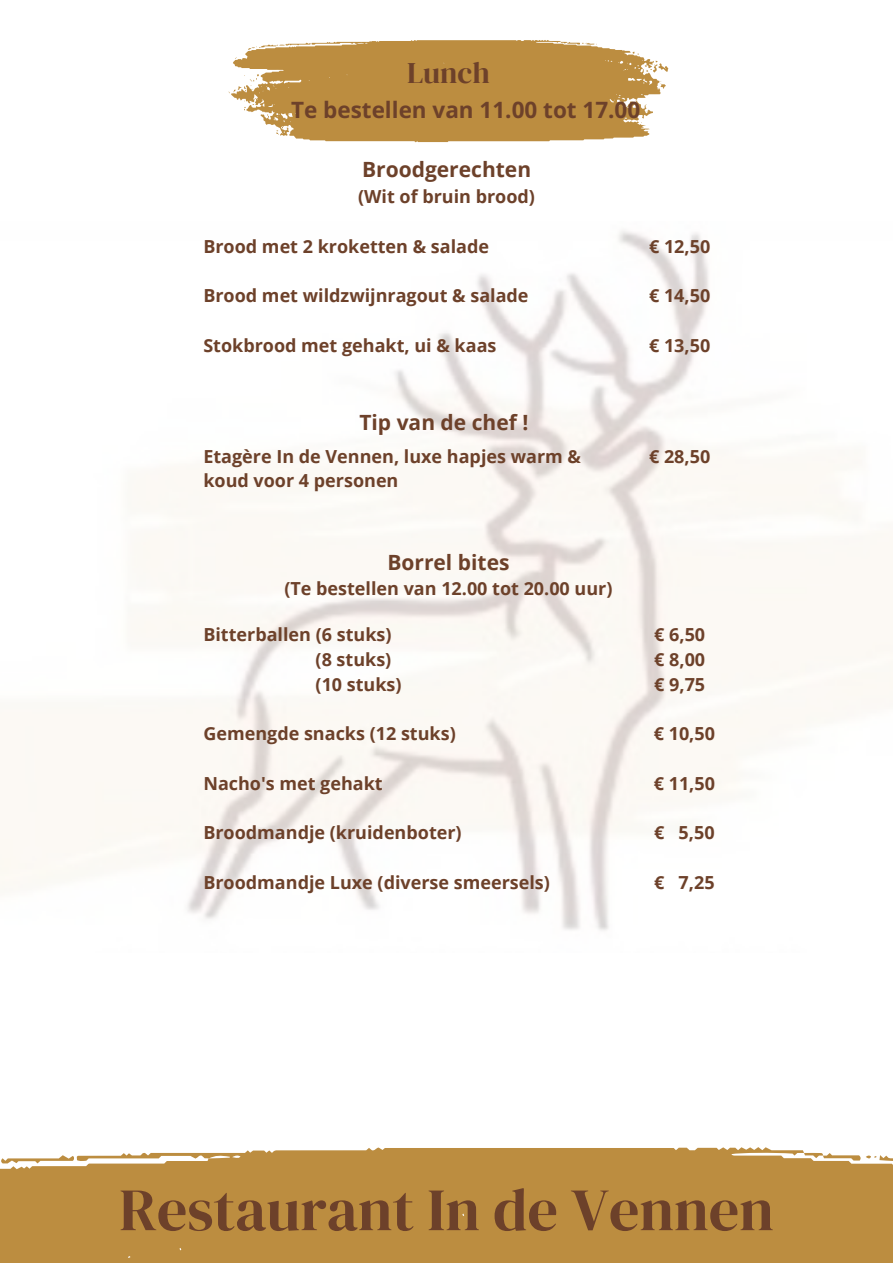
<style>
.page{position:relative;width:893px;height:1263px;background:#fff}
.page>*{position:absolute;margin:0;border:0;box-sizing:border-box;transform-origin:0 0}
.t1{font:60px "DM Serif Display";color:#6d412a}
.t2{font:30px "DM Serif Display";color:#6d412a}
.t3{font:700 22.5px "Open Sans";color:#6d412a}
.t4{font:700 21px "Open Sans";color:#6d412a}
.t5{font:700 18px/24.8px "Open Sans";color:#6d412a}
</style>
<div class="page">
<svg style="left:228px;top:40px;width:440px;height:102px;background:#c7a05f"></svg>
<div style="left:0;top:1147px;width:893px;height:116px;background:#bc8d40"></div>
<svg style="left:1px;top:1155px;width:73px;height:8px"></svg>
<svg style="left:804px;top:1153px;width:89px;height:8px"></svg>
<p class="t2" style="left:407px;top:52px;width:84px">Lunch</p>
<p class="t3" style="left:291px;top:94px;width:351px">Te bestellen van 11.00 tot 17.00</p>
<p class="t4" style="left:362px;top:155px;width:171px">Broodgerechten</p>
<p class="t5" style="left:358px;top:183px;width:178px">(Wit of bruin brood)</p>
<p class="t5" style="left:203px;top:233px;width:287px">Brood met 2 kroketten &amp; salade</p>
<p class="t5" style="left:203px;top:283px;width:327px">Brood met wildzwijnragout &amp; salade</p>
<p class="t5" style="left:203px;top:332px;width:295px">Stokbrood met gehakt, ui &amp; kaas</p>
<h3 class="t5" style="left:649px;top:233px;width:63px">€ 12,50</h3>
<p class="t5" style="left:649px;top:283px;width:63px">€ 14,50</p>
<p class="t5" style="left:649px;top:332px;width:63px">€ 13,50</p>
<p class="t4" style="left:359px;top:407px;width:170px">Tip van de chef !</p>
<p class="t5" style="left:203px;top:443px;width:379px">Etagère In de Vennen, luxe hapjes warm &amp; koud voor 4 personen</p>
<p class="t5" style="left:649px;top:443px;width:63px">€ 28,50</p>
<p class="t4" style="left:387px;top:547px;width:124px">Borrel bites</p>
<p class="t5" style="left:284px;top:576px;width:330px">(Te bestellen van 12.00 tot 20.00 uur)</p>
<h2 class="t5" style="left:203px;top:622px;width:190px">Bitterballen (6 stuks)</h2>
<p class="t5" style="left:315px;top:646px;width:77px">(8 stuks)</p>
<p class="t5" style="left:315px;top:671px;width:88px">(10 stuks)</p>
<p class="t5" style="left:203px;top:721px;width:254px">Gemengde snacks (12 stuks)</p>
<p class="t5" style="left:203px;top:770px;width:181px">Nacho's met gehakt</p>
<p class="t5" style="left:203px;top:820px;width:260px">Broodmandje (kruidenboter)</p>
<p class="t5" style="left:203px;top:869px;width:348px">Broodmandje Luxe (diverse smeersels)</p>
<p class="t5" style="left:654px;top:622px;width:52px">€ 6,50</p>
<p class="t5" style="left:654px;top:646px;width:52px">€ 8,00</p>
<p class="t5" style="left:654px;top:671px;width:52px">€ 9,75</p>
<p class="t5" style="left:654px;top:721px;width:63px">€ 10,50</p>
<p class="t5" style="left:654px;top:770px;width:63px">€ 11,50</p>
<p class="t5" style="left:654px;top:820px;width:62px">€ 5,50</p>
<p class="t5" style="left:654px;top:869px;width:62px">€ 7,25</p>
<p class="t1" style="left:119px;top:1168px;width:656px">Restaurant In de Vennen</p>
</div>
